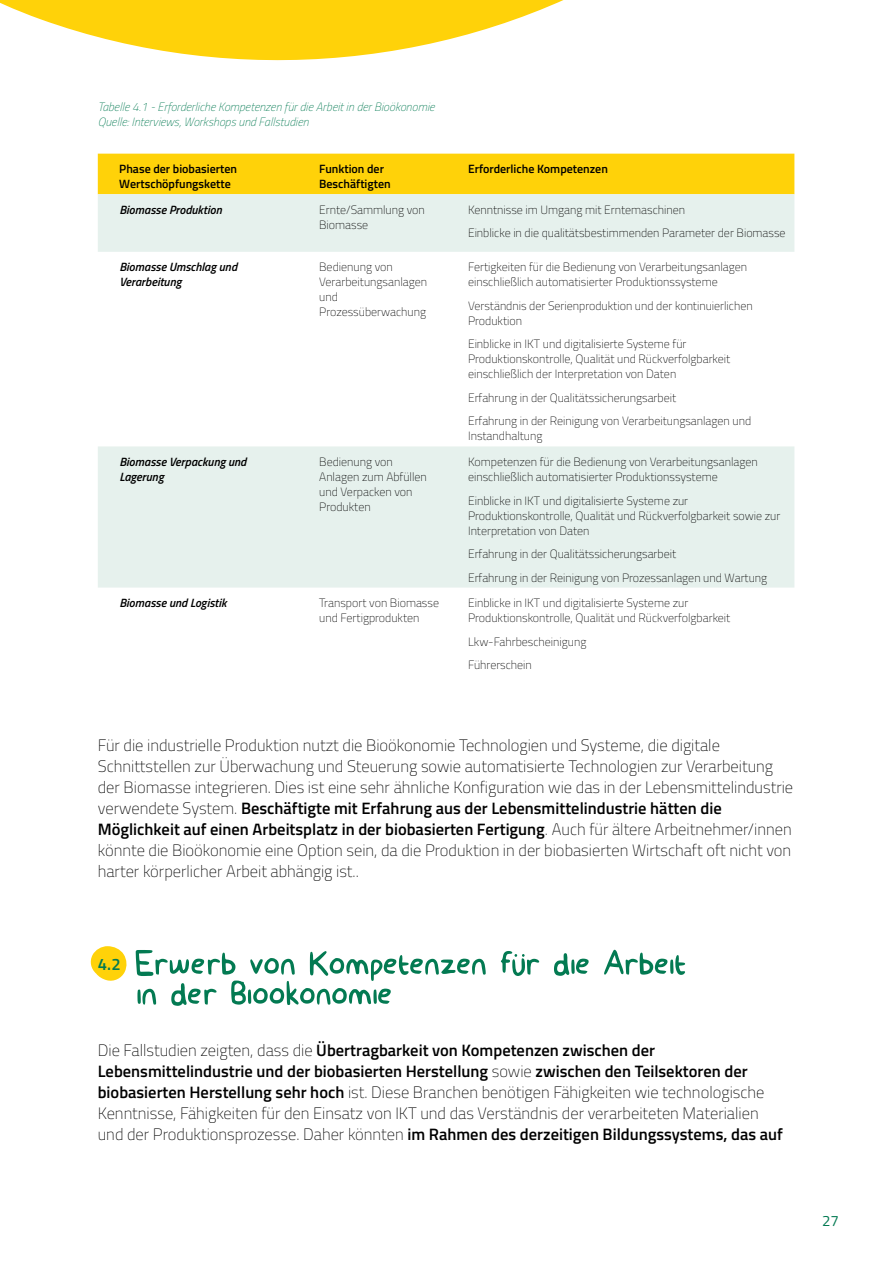
<style>
.page{position:relative;width:893px;height:1263px;background:#fff}
.page>*{position:absolute;margin:0;border:0;box-sizing:border-box;transform-origin:0 0}
.t1{font:51px "billy";letter-spacing:-.02em;color:#037a52}
.t2{font:600 16.65px "Titillium Web";color:#037a52}
.t3{font:100 16.5px/21px "Titillium Web";color:#000}
.t4{font:15px "Titillium Web";color:#037a52}
.t5{font:100 12px/15px "Titillium Web";color:#000}
.t6{font:italic 100 12px/14.4px "Titillium Web";color:#037a52}
.t7{font:italic 600 12px/15px "Titillium Web";color:#000}
.t8{font:600 12px/15px "Titillium Web";color:#000}
.s1{font-weight:600}
</style>
<div class="page">
<div style="left:98px;top:154px;width:696px;height:40px;background:#ffd209"></div>
<svg style="left:98px;top:194px;width:696px;height:393px;fill:#eaf1ed"></svg>
<svg style="left:90px;top:946px;width:37px;height:35px"></svg>
<svg style="left:514px;top:954px;width:11px;height:3px"></svg>
<svg style="left:0;top:0;width:564px;height:61px;fill:#ffd209"></svg>
<svg style="left:234px;top:982px;width:10px;height:2px"></svg>
<p class="t6" style="left:98px;top:99px;width:338px">Tabelle 4.1 - Erforderliche Kompetenzen für die Arbeit in der Bioökonomie<br>Quelle: Interviews, Workshops und Fallstudien</p>
<p class="t8" style="left:119px;top:161px;width:119px">Phase der biobasierten<br>Wertschöpfungskette</p>
<p class="t8" style="left:319px;top:161px;width:73px">Funktion der<br>Beschäftigten</p>
<p class="t8" style="left:468px;top:161px;width:141px">Erforderliche Kompetenzen</p>
<p class="t7" style="left:119px;top:201px;width:104px">Biomasse Produktion</p>
<p class="t5" style="left:319px;top:202px;width:107px">Ernte/Sammlung von<br>Biomasse</p>
<p class="t5" style="left:468px;top:197px;width:319px;line-height:23.5px">Kenntnisse im Umgang mit Erntemaschinen<br>Einblicke in die qualitätsbestimmenden Parameter der Biomasse</p>
<p class="t7" style="left:119px;top:259px;width:119px">Biomasse Umschlag und<br>Verarbeitung</p>
<p class="t5" style="left:319px;top:259px;width:109px">Bedienung von<br>Verarbeitungsanlagen und<br>Prozessüberwachung</p>
<p class="t5" style="left:468px;top:259px;width:281px">Fertigkeiten für die Bedienung von Verarbeitungsanlagen einschließlich automatisierter Produktionssysteme</p>
<p class="t5" style="left:468px;top:298px;width:286px">Verständnis der Serienproduktion und der kontinuierlichen<br>Produktion</p>
<p class="t5" style="left:468px;top:336px;width:264px">Einblicke in IKT und digitalisierte Systeme für<br>Produktionskontrolle, Qualität und Rückverfolgbarkeit einschließlich der Interpretation von Daten</p>
<p class="t5" style="left:468px;top:385px;width:285px;line-height:23.5px">Erfahrung in der Qualitätssicherungsarbeit<br>Erfahrung in der Reinigung von Verarbeitungsanlagen und</p>
<p class="t5" style="left:468px;top:428px;width:76px">Instandhaltung</p>
<p class="t7" style="left:119px;top:454px;width:129px">Biomasse Verpackung und<br>Lagerung</p>
<p class="t5" style="left:319px;top:454px;width:109px">Bedienung von<br>Anlagen zum Abfüllen und Verpacken von<br>Produkten</p>
<p class="t5" style="left:468px;top:454px;width:291px">Kompetenzen für die Bedienung von Verarbeitungsanlagen einschließlich automatisierter Produktionssysteme</p>
<p class="t5" style="left:468px;top:492px;width:314px">Einblicke in IKT und digitalisierte Systeme zur<br>Produktionskontrolle, Qualität und Rückverfolgbarkeit sowie zur<br>Interpretation von Daten</p>
<p class="t5" style="left:468px;top:541px;width:301px;line-height:23.5px">Erfahrung in der Qualitätssicherungsarbeit<br>Erfahrung in der Reinigung von Prozessanlagen und Wartung</p>
<p class="t7" style="left:119px;top:595px;width:109px">Biomasse und Logistik</p>
<p class="t5" style="left:319px;top:595px;width:121px">Transport von Biomasse und Fertigprodukten</p>
<p class="t5" style="left:468px;top:595px;width:264px">Einblicke in IKT und digitalisierte Systeme zur<br>Produktionskontrolle, Qualität und Rückverfolgbarkeit</p>
<p class="t5" style="left:468px;top:629px;width:120px;line-height:23.5px">Lkw-Fahrbescheinigung<br>Führerschein</p>
<p class="t3" style="left:98px;top:734px;width:697px">Für die industrielle Produktion nutzt die Bioökonomie Technologien und Systeme, die digitale Schnittstellen zur Überwachung und Steuerung sowie automatisierte Technologien zur Verarbeitung der Biomasse integrieren. Dies ist eine sehr ähnliche Konfiguration wie das in der Lebensmittelindustrie verwendete System. <span class="s1">Beschäftigte mit Erfahrung aus der Lebensmittelindustrie hätten die Möglichkeit auf einen Arbeitsplatz in der biobasierten Fertigung</span>. Auch für ältere Arbeitnehmer/innen könnte die Bioökonomie eine Option sein, da die Produktion in der biobasierten Wirtschaft oft nicht von harter körperlicher Arbeit abhängig ist..</p>
<h2 class="t2" style="left:98px;top:951px;width:24px">4.2</h2>
<h1 class="t1" style="left:134px;top:932px;width:554px">Erwerb von Kompetenzen fur die Arbeit</h1>
<h1 class="t1" style="left:136px;top:962px;width:259px">in der Biookonomie</h1>
<p class="t3" style="left:98px;top:1038px;width:686px">Die Fallstudien zeigten, dass die <span class="s1">Übertragbarkeit von Kompetenzen zwischen der Lebensmittelindustrie und der biobasierten Herstellung</span> sowie <span class="s1">zwischen den Teilsektoren der biobasierten Herstellung sehr hoch</span> ist. Diese Branchen benötigen Fähigkeiten wie technologische Kenntnisse, Fähigkeiten für den Einsatz von IKT und das Verständnis der verarbeiteten Materialien und der Produktionsprozesse. Daher könnten <span class="s1">im Rahmen des derzeitigen Bildungssystems, das auf</span></p>
<p class="t4" style="left:822px;top:1210px;width:18px">27</p>
</div>
